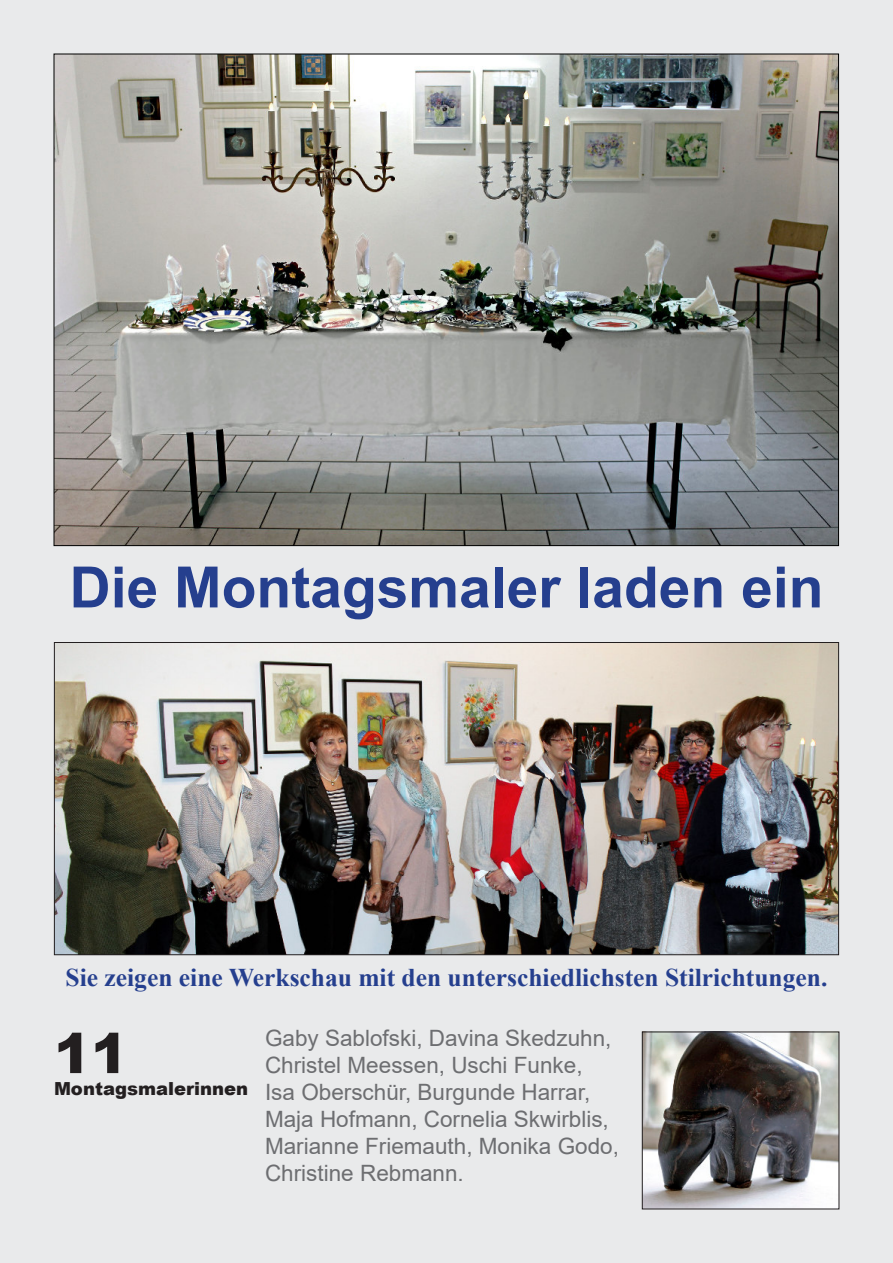
<style>
.page{position:relative;width:893px;height:1263px;background:#e9eaeb}
.page>*{position:absolute;margin:0;border:0;box-sizing:border-box;transform-origin:0 0}
.t1{font:700 57px "Arial";color:#253f8e}
.t2{font:900 55.5px "Arial";color:#231f20}
.t3{font:700 25.5px "Times New Roman";color:#253f8e}
.t4{font:22.5px/27px "Arial";color:#6d6e71}
.t5{font:900 18px "Arial";color:#231f20}
</style>
<div class="page">
<img style="left:56px;top:644px;width:781px;height:309px">
<img style="left:56px;top:56px;width:781px;height:488px">
<img style="left:644px;top:1034px;width:193px;height:173px">
<div style="left:642px;top:1032px;width:197px;height:177px;border:1px solid #231f20"></div>
<h1 class="t1" style="left:70px;top:567px;width:755px">Die Montagsmaler laden ein</h1>
<p class="t3" style="left:66px;top:969px;width:763px">Sie zeigen eine Werkschau mit den unterschiedlichsten Stilrichtungen.</p>
<h2 class="t2" style="left:54px;top:1033px;width:76px">11</h2>
<p class="t5" style="left:54px;top:1081px;width:196px">Montagsmalerinnen</p>
<p class="t4" style="left:265px;top:1027px;width:355px">Gaby Sablofski, Davina Skedzuhn,<br>Christel Meessen, Uschi Funke,<br>Isa Oberschür, Burgunde Harrar,<br>Maja Hofmann, Cornelia Skwirblis,<br>Marianne Friemauth, Monika Godo,<br>Christine Rebmann.</p>
</div>
